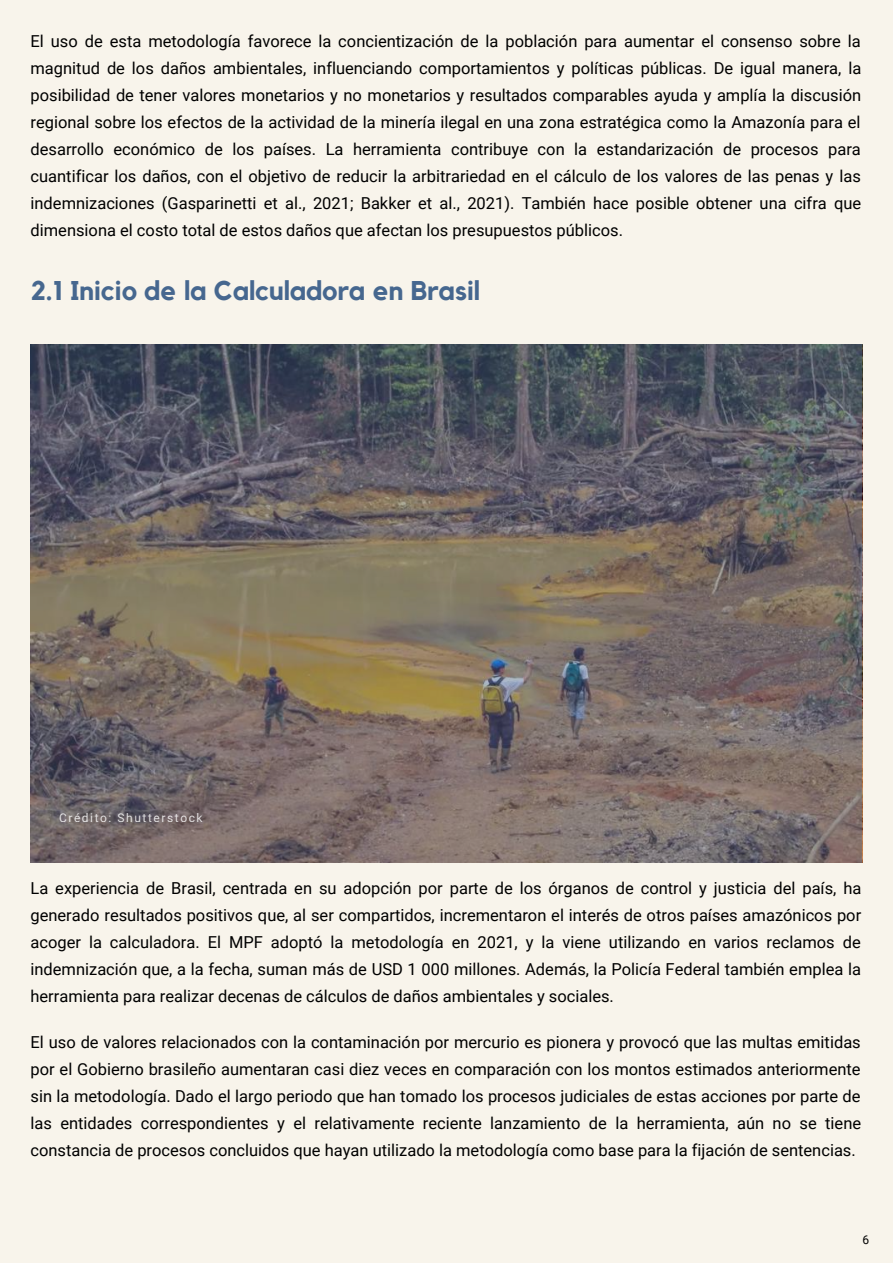
<style>
.page{position:relative;width:893px;height:1264px;background:#fff}
.page>*{position:absolute;margin:0;border:0;box-sizing:border-box;transform-origin:0 0}
.t1{font:700 27px "Kollektif";color:#46678f}
.t2{font:16.5px/27px "Roboto";color:#000;text-align:justify}
.t3{font:12px "Roboto";letter-spacing:.13em;color:#fff}
.t4{font:12px "Roboto";color:#000}
</style>
<div class="page">
<div style="left:0;top:0;width:892px;height:1262px;background:#f8f4eb"></div>
<svg style="left:31px;top:344px;width:830px;height:518px;background:#6e6664"></svg>
<p class="t2" style="left:31px;top:28px;width:832px">El uso de esta metodología favorece la concientización de la población para aumentar el consenso sobre la magnitud de los daños ambientales, influenciando comportamientos y políticas públicas. De igual manera, la posibilidad de tener valores monetarios y no monetarios y resultados comparables ayuda y amplía la discusión regional sobre los efectos de la actividad de la minería ilegal en una zona estratégica como la Amazonía para el desarrollo económico de los países. La herramienta contribuye con la estandarización de procesos para cuantificar los daños, con el objetivo de reducir la arbitrariedad en el cálculo de los valores de las penas y las indemnizaciones (Gasparinetti et al., 2021; Bakker et al., 2021). También hace posible obtener una cifra que dimensiona el costo total de estos daños que afectan los presupuestos públicos.</p>
<h1 class="t1" style="left:31px;top:278px;width:450px">2.1 Inicio de la Calculadora en Brasil</h1>
<p class="t3" style="left:59px;top:810px;width:145px">Crédito: Shutterstock</p>
<p class="t2" style="left:31px;top:874px;width:832px">La experiencia de Brasil, centrada en su adopción por parte de los órganos de control y justicia del país, ha generado resultados positivos que, al ser compartidos, incrementaron el interés de otros países amazónicos por acoger la calculadora. El MPF adoptó la metodología en 2021, y la viene utilizando en varios reclamos de indemnización que, a la fecha, suman más de USD 1 000 millones. Además, la Policía Federal también emplea la herramienta para realizar decenas de cálculos de daños ambientales y sociales.</p>
<p class="t2" style="left:31px;top:1028px;width:832px">El uso de valores relacionados con la contaminación por mercurio es pionera y provocó que las multas emitidas por el Gobierno brasileño aumentaran casi diez veces en comparación con los montos estimados anteriormente sin la metodología. Dado el largo periodo que han tomado los procesos judiciales de estas acciones por parte de las entidades correspondientes y el relativamente reciente lanzamiento de la herramienta, aún no se tiene constancia de procesos concluidos que hayan utilizado la metodología como base para la fijación de sentencias.</p>
<p class="t4" style="left:862px;top:1232px;width:8px">6</p>
</div>
